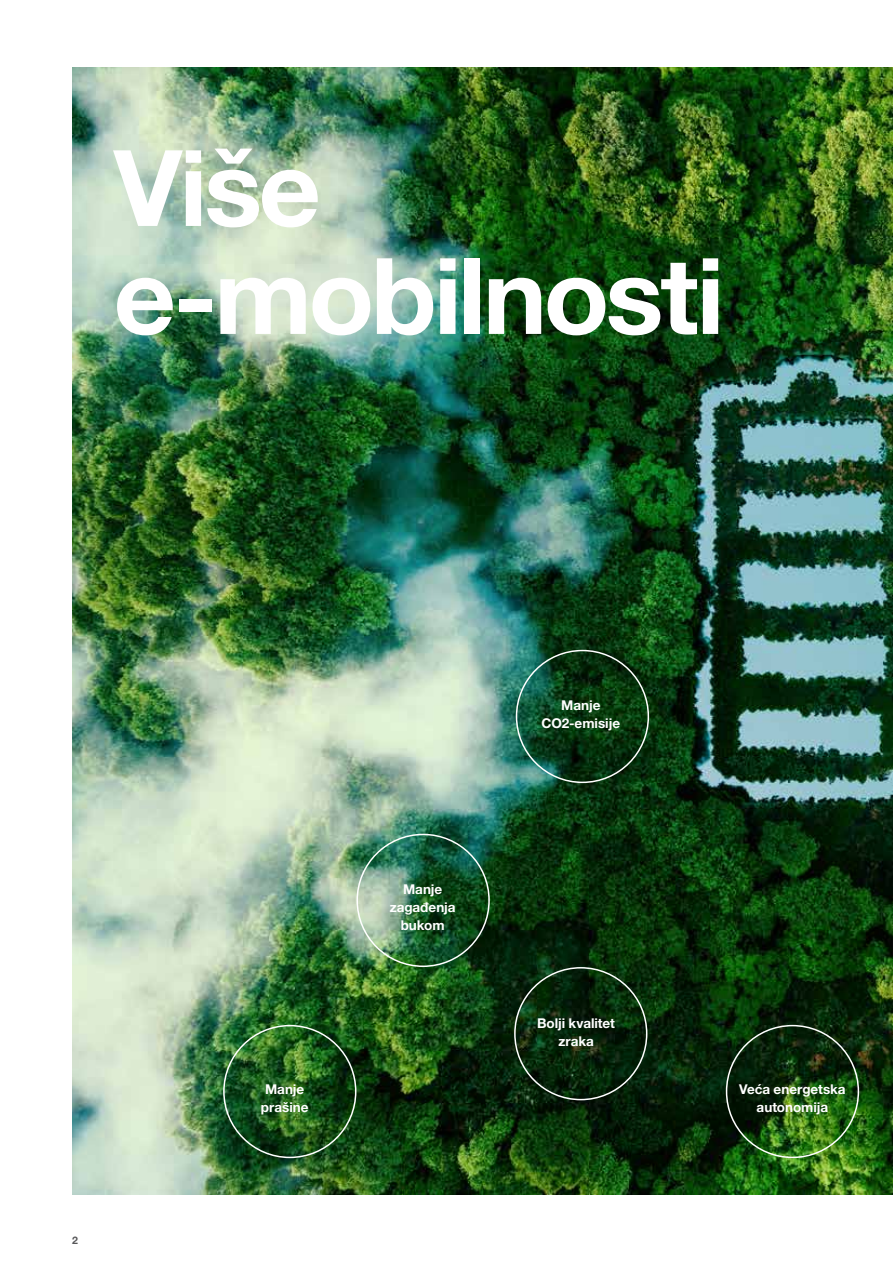
<style>
.page{position:relative;width:893px;height:1263px;background:#fff}
.page>*{position:absolute;margin:0;border:0;box-sizing:border-box;transform-origin:0 0}
.t1{font:700 105.9px/108px "Helvetica Neue LTW1 G";letter-spacing:-.03em;color:#fff}
.t2{font:700 13.5px/18px "Helvetica Neue LTW1 G";letter-spacing:-.005em;color:#fff;text-align:center}
.t3{font:700 10.5px "Helvetica Neue LTW1 G";color:#58585a}
</style>
<div class="page">
<img style="left:72px;top:67px;width:821px;height:1128px">
<h1 class="t1" style="left:114px;top:134px;width:612px">Više e-mobilnosti</h1>
<p class="t3" style="left:72px;top:1233px;width:7px">2</p>
<p class="t2" style="left:261px;top:1080px;width:49px">Manje prašine</p>
<p class="t2" style="left:390px;top:880px;width:68px">Manje zagađenja bukom</p>
<p class="t2" style="left:541px;top:696px;width:80px">Manje<br>CO2-emisije</p>
<p class="t2" style="left:537px;top:1014px;width:79px">Bolji kvalitet zraka</p>
<p class="t2" style="left:739px;top:1080px;width:108px">Veća energetska autonomija</p>
</div>
